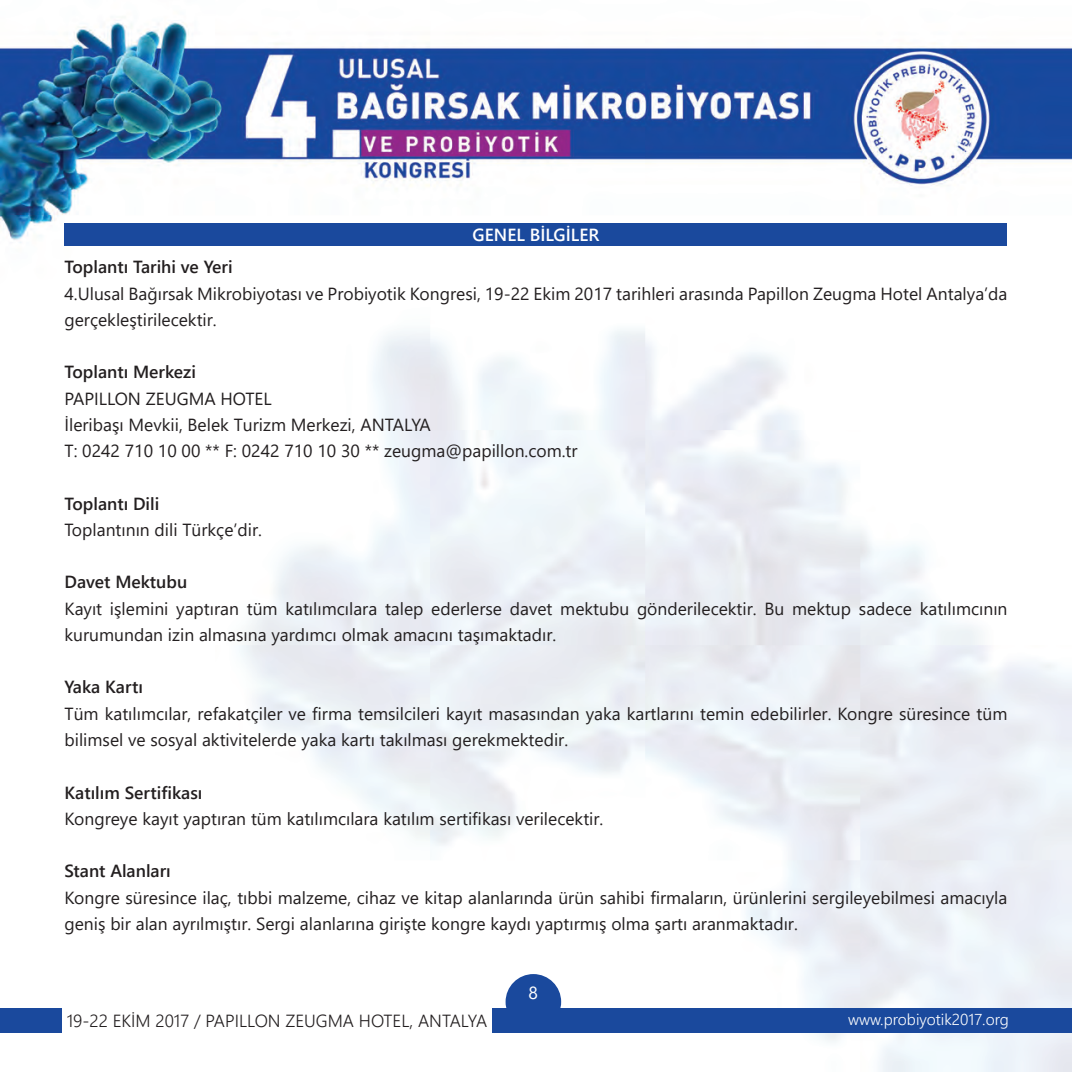
<style>
.page{position:relative;width:1072px;height:1072px;background:#fff}
.page>*{position:absolute;margin:0;border:0;box-sizing:border-box;transform-origin:0 0}
.t1{font:17.5px/26.2px "Segoe UI";color:#231f20}
.t2{font:600 17.5px "Segoe UI";color:#231f20}
.t3{font:300 17.5px "Segoe UI";color:#231f20}
.t4{font:600 17.5px "Segoe UI";color:#fff}
.t5{font:17.5px "Segoe UI";color:#fff}
.t6{font:300 15.75px "Segoe UI";color:#fff}
</style>
<div class="page">
<img style="left:1px;top:20px;width:1070px;height:1051px">
<svg style="left:1071px;top:1008px;width:1px;height:25px"></svg>
<div style="left:0;top:1008px;width:62px;height:25px;background:#1a499d"></div>
<div style="left:492px;top:1008px;width:579px;height:25px;background:#1a499d"></div>
<div style="left:505px;top:974px;width:56px;height:55px;background:#1a499d;border-radius:50%"></div>
<div style="left:64px;top:223px;width:943px;height:23px;background:#1a499d"></div>
<p class="t4" style="left:472px;top:221px;width:128px">GENEL BİLGİLER</p>
<p class="t2" style="left:64px;top:253px;width:170px">Toplantı Tarihi ve Yeri</p>
<p class="t1" style="left:64px;top:280px;width:944px">4.Ulusal Bağırsak Mikrobiyotası ve Probiyotik Kongresi, 19-22 Ekim 2017 tarihleri arasında Papillon Zeugma Hotel Antalya’da gerçekleştirilecektir.</p>
<p class="t2" style="left:64px;top:358px;width:133px">Toplantı Merkezi</p>
<p class="t1" style="left:64px;top:385px;width:514px">PAPILLON ZEUGMA HOTEL<br>İleribaşı Mevkii, Belek Turizm Merkezi, ANTALYA<br>T: 0242 710 10 00 ** F: 0242 710 10 30 ** zeugma@papillon.com.tr</p>
<p class="t2" style="left:64px;top:489px;width:96px">Toplantı Dili</p>
<p class="t1" style="left:64px;top:516px;width:199px">Toplantının dili Türkçe’dir.</p>
<p class="t2" style="left:64px;top:568px;width:124px">Davet Mektubu</p>
<p class="t1" style="left:64px;top:595px;width:944px">Kayıt işlemini yaptıran tüm katılımcılara talep ederlerse davet mektubu gönderilecektir. Bu mektup sadece katılımcının kurumundan izin almasına yardımcı olmak amacını taşımaktadır.</p>
<p class="t2" style="left:64px;top:673px;width:80px">Yaka Kartı</p>
<p class="t1" style="left:64px;top:700px;width:944px">Tüm katılımcılar, refakatçiler ve firma temsilcileri kayıt masasından yaka kartlarını temin edebilirler. Kongre süresince tüm bilimsel ve sosyal aktivitelerde yaka kartı takılması gerekmektedir.</p>
<p class="t2" style="left:64px;top:778px;width:139px">Katılım Sertifikası</p>
<p class="t1" style="left:64px;top:805px;width:540px">Kongreye kayıt yaptıran tüm katılımcılara katılım sertifikası verilecektir.</p>
<p class="t2" style="left:64px;top:857px;width:108px">Stant Alanları</p>
<p class="t1" style="left:64px;top:884px;width:944px">Kongre süresince ilaç, tıbbi malzeme, cihaz ve kitap alanlarında ürün sahibi firmaların, ürünlerini sergileyebilmesi amacıyla geniş bir alan ayrılmıştır. Sergi alanlarına girişte kongre kaydı yaptırmış olma şartı aranmaktadır.</p>
<p class="t5" style="left:528px;top:978px;width:11px">8</p>
<p class="t3" style="left:67px;top:1006px;width:422px">19-22 EKİM 2017 / PAPILLON ZEUGMA HOTEL, ANTALYA</p>
<p class="t6" style="left:848px;top:1006px;width:162px">www.probiyotik2017.org</p>
</div>
